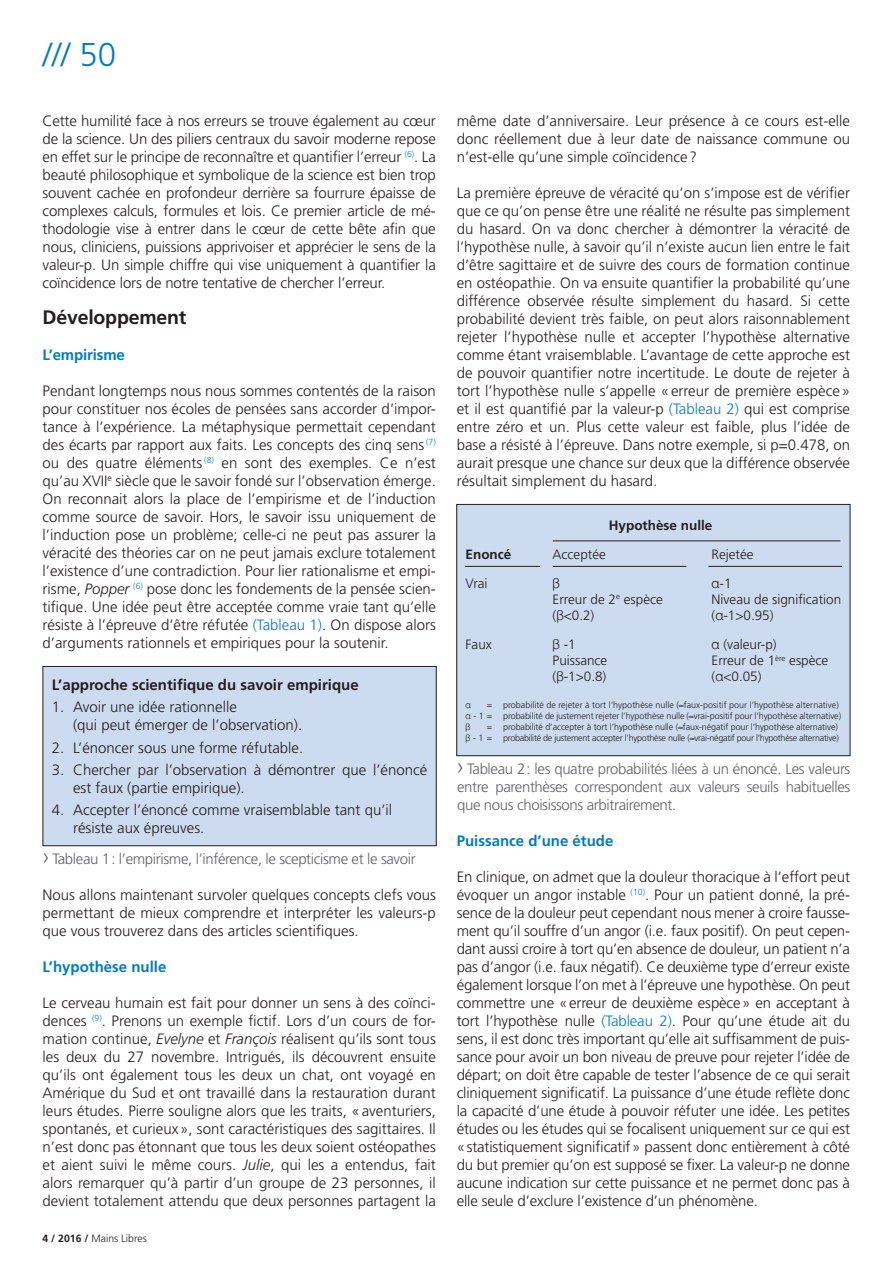
<style>
.page{position:relative;width:893px;height:1263px;background:#fff}
.page>*{position:absolute;margin:0;border:0;box-sizing:border-box;transform-origin:0 0}
.t1{font:300 33px "Frutiger";color:#007cc2}
.t2{font:700 19.5px "Frutiger";letter-spacing:-.01em;color:#231f20}
.t3{font:700 15.15px "Frutiger";color:#007cc2}
.t4{font:300 15px/18px "Frutiger";color:#231f20;text-align:justify}
.t5{font:300 15px/18px "Frutiger";letter-spacing:-.025em;color:#636366;text-align:justify}
.t6{font:700 15px "Frutiger";color:#231f20}
.t7{font:300 13.5px "Frutiger";color:#231f20}
.t8{font:700 13.5px "Frutiger";color:#231f20}
.t9{font:300 13.5px "Helvetica";color:#231f20}
.t10{font:300 10.5px "Frutiger";color:#231f20}
.t11{font:300 9px/10.8px "Frutiger";letter-spacing:-.03em;color:#231f20;text-align:right}
.t12{font:300 9px/10.8px "Frutiger";letter-spacing:-.01em;color:#231f20;text-align:right}
.t13{font:300 9px "Helvetica";color:#231f20}
.s1{font-style:italic}
.s2{color:#007cc2}
.s3{font-size:22.5px}
.s4{font-weight:700}
.s5{font-family:"Helvetica"}
</style>
<div class="page">
<div style="left:43px;top:666px;width:393px;height:180px;background:#ccdbef"></div>
<div style="left:43px;top:666px;width:394px;height:180px;border:1px solid #231f20"></div>
<div style="left:457px;top:504px;width:393px;height:252px;background:#ccdbef"></div>
<div style="left:456px;top:504px;width:394px;height:252px;border:1px solid #231f20"></div>
<hr style="left:465px;top:566px;width:75px;height:1px;background:#231f20">
<hr style="left:553px;top:566px;width:133px;height:1px;background:#231f20">
<hr style="left:553px;top:540px;width:287px;height:1px;background:#231f20">
<hr style="left:708px;top:566px;width:134px;height:1px;background:#231f20">
<h1 class="t1" style="left:43px;top:36px;width:75px">/// 50</h1>
<p class="t4" style="left:43px;top:112px;width:395px">Cette humilité face à nos erreurs se trouve également au cœur de la science. Un des piliers centraux du savoir moderne repose en effet sur le principe de reconnaître et quantifier l’erreur <sup>(6)</sup>. La beauté philosophique et symbolique de la science est bien trop souvent cachée en profondeur derrière sa fourrure épaisse de complexes calculs, formules et lois. Ce premier article de mé&shy;thodologie vise à entrer dans le cœur de cette bête afin que nous, cliniciens, puissions apprivoiser et apprécier le sens de la valeur-p. Un simple chiffre qui vise uniquement à quantifier la coïncidence lors de notre tentative de chercher l’erreur.</p>
<h2 class="t2" style="left:43px;top:306px;width:145px">Développement</h2>
<p class="t3" style="left:43px;top:346px;width:84px">L’empirisme</p>
<p class="t4" style="left:43px;top:382px;width:395px">Pendant longtemps nous nous sommes contentés de la raison pour constituer nos écoles de pensées sans accorder d’impor&shy;tance à l’expérience. La métaphysique permettait cependant des écarts par rapport aux faits. Les concepts des cinq sens <sup>(7) </sup>ou des quatre éléments <sup>(8)</sup> en sont des exemples. Ce n’est qu’au XVII<sup>e</sup> siècle que le savoir fondé sur l’observation émerge.<br>On reconnait alors la place de l’empirisme et de l’induction comme source de savoir. Hors, le savoir issu uniquement de l’induction pose un problème; celle-ci ne peut pas assurer la véracité des théories car on ne peut jamais exclure totalement l’existence d’une contradiction. Pour lier rationalisme et empi&shy;risme, <span class="s1">Popper</span> <sup>(6)</sup> pose donc les fondements de la pensée scien&shy;tifique. Une idée peut être acceptée comme vraie tant qu’elle résiste à l’épreuve d’être réfutée <span class="s2">(Tableau 1)</span>. On dispose alors d’arguments rationnels et empiriques pour la soutenir.</p>
<p class="t6" style="left:52px;top:676px;width:309px">L’approche scientifique du savoir empirique</p>
<p class="t4" style="left:73px;top:698px;width:231px;text-indent:-21px">1. Avoir une idée rationnelle<br>(qui peut émerger de l’observation).</p>
<p class="t4" style="left:52px;top:739px;width:253px">2. L’énoncer sous une forme réfutable.</p>
<p class="t4" style="left:73px;top:761px;width:356px;text-indent:-21px">3. Chercher par l’observation à démontrer que l’énoncé est faux (partie empirique).</p>
<p class="t4" style="left:73px;top:801px;width:321px;text-indent:-21px">4. Accepter l’énoncé comme vraisemblable tant qu’il résiste aux épreuves.</p>
<p class="t5" style="left:43px;top:850px;width:374px"><span class="s3">›</span> Tableau 1: l’empirisme, l’inférence, le scepticisme et le savoir</p>
<p class="t4" style="left:43px;top:886px;width:395px">Nous allons maintenant survoler quelques concepts clefs vous permettant de mieux comprendre et interpréter les valeurs-p que vous trouverez dans des articles scientifiques.</p>
<p class="t3" style="left:43px;top:958px;width:125px">L’hypothèse nulle</p>
<p class="t4" style="left:43px;top:994px;width:395px">Le cerveau humain est fait pour donner un sens à des coïnci&shy;dences <sup>(9)</sup>. Prenons un exemple fictif. Lors d’un cours de for&shy;mation continue, <span class="s1">Evelyne</span> et <span class="s1">François</span> réalisent qu’ils sont tous les deux du 27 novembre. Intrigués, ils découvrent ensuite qu’ils ont également tous les deux un chat, ont voyagé en Amérique du Sud et ont travaillé dans la restauration durant leurs études. Pierre souligne alors que les traits, «aventuriers, spontanés, et curieux», sont caractéristiques des sagittaires. Il n’est donc pas étonnant que tous les deux soient ostéopathes et aient suivi le même cours. <span class="s1">Julie</span>, qui les a entendus, fait alors remarquer qu’à partir d’un groupe de 23 personnes, il devient totalement attendu que deux personnes partagent la</p>
<p class="t10" style="left:43px;top:1232px;width:106px"><span class="s4">4 / 2016 /</span> Mains Libres</p>
<p class="t4" style="left:457px;top:112px;width:395px">même date d’anniversaire. Leur présence à ce cours est-elle donc réellement due à leur date de naissance commune ou n’est-elle qu’une simple coïncidence ?</p>
<p class="t4" style="left:457px;top:184px;width:395px">La première épreuve de véracité qu’on s’impose est de vérifier que ce qu’on pense être une réalité ne résulte pas simplement du hasard. On va donc chercher à démontrer la véracité de l’hypothèse nulle, à savoir qu’il n’existe aucun lien entre le fait d’être sagittaire et de suivre des cours de formation continue en ostéopathie. On va ensuite quantifier la probabilité qu’une différence observée résulte simplement du hasard. Si cette probabilité devient très faible, on peut alors raisonnablement rejeter l’hypothèse nulle et accepter l’hypothèse alternative comme étant vraisemblable. L’avantage de cette approche est de pouvoir quantifier notre incertitude. Le doute de rejeter à tort l’hypothèse nulle s’appelle «erreur de première espèce» et il est quantifié par la valeur-p <span class="s2">(Tableau 2)</span> qui est comprise entre zéro et un. Plus cette valeur est faible, plus l’idée de base a résisté à l’épreuve. Dans notre exemple, si p=0.478, on aurait presque une chance sur deux que la différence observée résultait simplement du hasard.</p>
<p class="t8" style="left:609px;top:517px;width:105px">Hypothèse nulle</p>
<p class="t8" style="left:466px;top:546px;width:47px">Enoncé</p>
<p class="t7" style="left:553px;top:546px;width:55px">Acceptée</p>
<p class="t7" style="left:712px;top:546px;width:43px">Rejetée</p>
<p class="t7" style="left:466px;top:575px;width:23px">Vrai</p>
<p class="t9" style="left:553px;top:571px;width:9px">β</p>
<p class="t7" style="left:712px;top:575px;width:21px"><span class="s5">α</span>-1</p>
<p class="t7" style="left:553px;top:591px;width:112px">Erreur de 2<sup>e</sup> espèce</p>
<p class="t7" style="left:712px;top:591px;width:131px">Niveau de signification</p>
<p class="t7" style="left:553px;top:608px;width:43px">(<span class="s5">β</span>&lt;0.2)</p>
<p class="t7" style="left:712px;top:608px;width:63px">(<span class="s5">α</span>-1&gt;0.95)</p>
<p class="t7" style="left:466px;top:636px;width:28px">Faux</p>
<p class="t7" style="left:553px;top:636px;width:25px"><span class="s5">β</span> -1</p>
<p class="t7" style="left:712px;top:636px;width:67px"><span class="s5">α</span> (valeur-p)</p>
<p class="t7" style="left:553px;top:653px;width:56px">Puissance</p>
<p class="t7" style="left:712px;top:653px;width:118px">Erreur de 1<sup>ère</sup> espèce</p>
<p class="t7" style="left:553px;top:669px;width:55px">(<span class="s5">β</span>-1&gt;0.8)</p>
<p class="t7" style="left:712px;top:669px;width:51px">(<span class="s5">α</span>&lt;0.05)</p>
<p class="t13" style="left:466px;top:697px;width:7px">α</p>
<p class="t12" style="left:466px;top:700px;width:377px">= probabilité de rejeter à tort l’hypothèse nulle (≈faux-positif pour l’hypothèse alternative)<br><span class="s5">α</span> - 1 = probabilité de justement rejeter l’hypothèse nulle (≈vrai-positif pour l’hypothèse alternative)</p>
<p class="t13" style="left:466px;top:719px;width:6px">β</p>
<p class="t11" style="left:466px;top:721px;width:375px">= probabilité d’accepter à tort l’hypothèse nulle (≈faux-négatif pour l’hypothèse alternative)<br><span class="s5">β</span> - 1 = probabilité de justement accepter l’hypothèse nulle (≈vrai-négatif pour l’hypothèse alternative)</p>
<p class="t5" style="left:457px;top:760px;width:395px"><span class="s3">›</span> Tableau 2: les quatre probabilités liées à un énoncé. Les valeurs entre parenthèses correspondent aux valeurs seuils habituelles que nous choisissons arbitrairement.</p>
<p class="t3" style="left:457px;top:832px;width:158px">Puissance d’une étude</p>
<p class="t4" style="left:457px;top:868px;width:395px">En clinique, on admet que la douleur thoracique à l’effort peut évoquer un angor instable <sup>(10)</sup>. Pour un patient donné, la pré&shy;sence de la douleur peut cependant nous mener à croire fausse&shy;ment qu’il souffre d’un angor (i.e. faux positif). On peut cepen&shy;dant aussi croire à tort qu’en absence de douleur, un patient n’a pas d’angor (i.e. faux négatif). Ce deuxième type d’erreur existe également lorsque l’on met à l’épreuve une hypothèse. On peut commettre une «erreur de deuxième espèce» en acceptant à tort l’hypothèse nulle <span class="s2">(Tableau 2)</span>. Pour qu’une étude ait du sens, il est donc très important qu’elle ait suffisamment de puis&shy;sance pour avoir un bon niveau de preuve pour rejeter l’idée de départ; on doit être capable de tester l’absence de ce qui serait cliniquement significatif. La puissance d’une étude reflète donc la capacité d’une étude à pouvoir réfuter une idée. Les petites études ou les études qui se focalisent uniquement sur ce qui est «statistiquement significatif» passent donc entièrement à côté du but premier qu’on est supposé se fixer. La valeur-p ne donne aucune indication sur cette puissance et ne permet donc pas à elle seule d’exclure l’existence d’un phénomène.</p>
</div>
